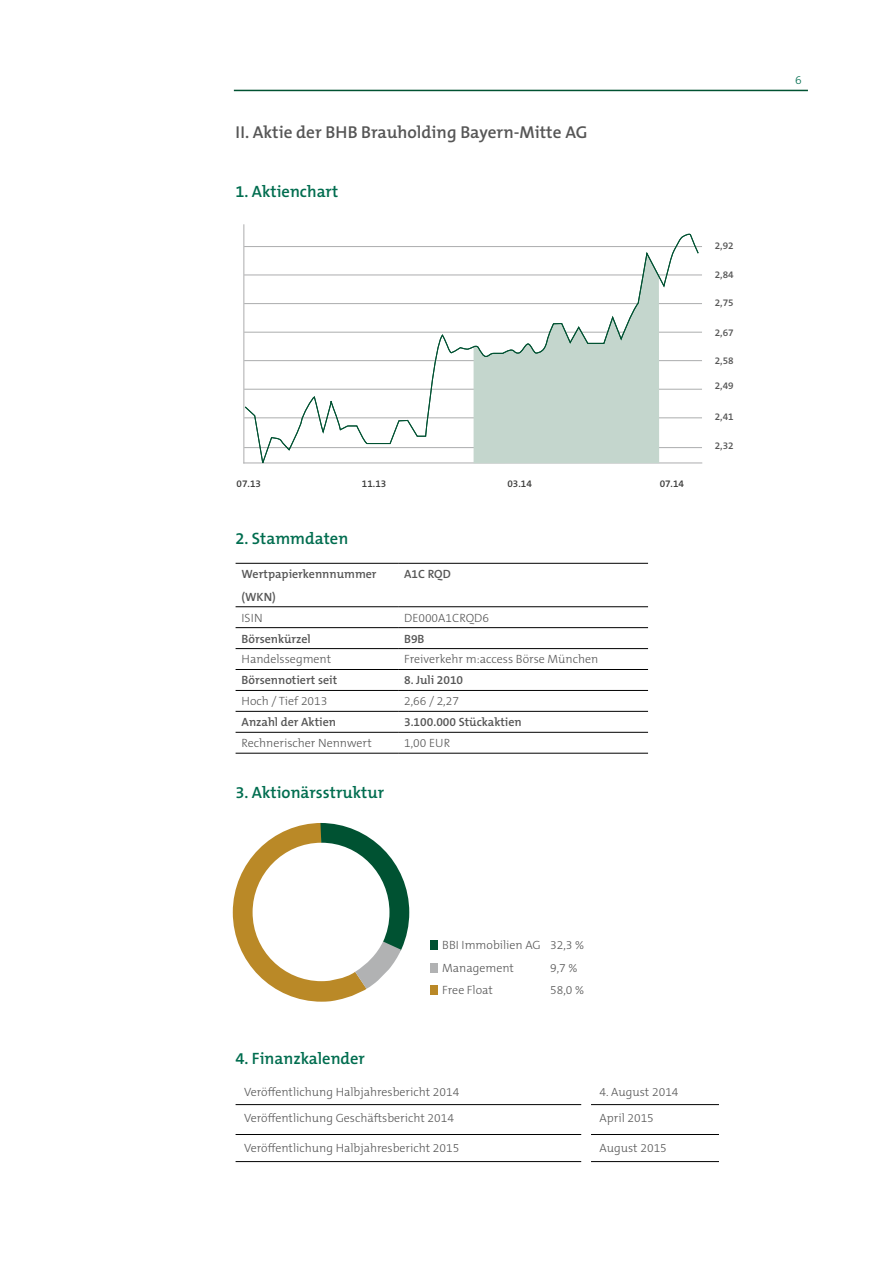
<style>
.page{position:relative;width:893px;height:1263px;background:#fff}
.page>*{position:absolute;margin:0;border:0;box-sizing:border-box;transform-origin:0 0}
.t1{font:600 17.25px "The Mix B6";color:#565656}
.t2{font:600 16.5px "The Mix B6";color:#006d4f}
.t3{font:300 12px/23px "The Mix B3";color:#565656}
.t4{font:600 12px/22.5px "The Mix B6";color:#565656}
.t5{font:300 12px "The Mix B3";color:#006d4f}
.t6{font:600 10.05px "The Mix B6";color:#565656}
.t7{font:600 10.05px "The Mix B6";color:#3b3b3a}
</style>
<div class="page">
<hr style="left:234px;top:90px;width:574px;height:1px;background:#005232">
<hr style="left:398px;top:690px;width:250px;height:1px;background:#000">
<hr style="left:398px;top:711px;width:250px;height:1px;background:#000">
<hr style="left:236px;top:563px;width:162px;height:1px;background:#000">
<hr style="left:398px;top:563px;width:250px;height:1px;background:#000">
<hr style="left:236px;top:606px;width:162px;height:1px;background:#000">
<hr style="left:398px;top:606px;width:250px;height:1px;background:#000">
<hr style="left:236px;top:627px;width:162px;height:1px;background:#000">
<hr style="left:398px;top:627px;width:250px;height:1px;background:#000">
<hr style="left:236px;top:648px;width:162px;height:1px;background:#000">
<hr style="left:398px;top:648px;width:250px;height:1px;background:#000">
<hr style="left:236px;top:669px;width:162px;height:1px;background:#000">
<hr style="left:398px;top:669px;width:250px;height:1px;background:#000">
<hr style="left:236px;top:690px;width:162px;height:1px;background:#000">
<hr style="left:236px;top:711px;width:162px;height:1px;background:#000">
<hr style="left:236px;top:732px;width:162px;height:1px;background:#000">
<hr style="left:398px;top:732px;width:250px;height:1px;background:#000">
<hr style="left:236px;top:753px;width:162px;height:1px;background:#000">
<hr style="left:398px;top:753px;width:250px;height:1px;background:#000">
<hr style="left:236px;top:1104px;width:345px;height:1px;background:#000">
<hr style="left:591px;top:1104px;width:128px;height:1px;background:#000">
<hr style="left:236px;top:1134px;width:345px;height:1px;background:#000">
<hr style="left:591px;top:1134px;width:128px;height:1px;background:#000">
<hr style="left:236px;top:1161px;width:345px;height:1px;background:#000">
<hr style="left:591px;top:1161px;width:128px;height:1px;background:#000">
<svg style="left:233px;top:823px;width:176px;height:179px"></svg>
<div style="left:430px;top:940px;width:7px;height:10px;background:#005232"></div>
<div style="left:430px;top:963px;width:7px;height:10px;background:#b1b2b3"></div>
<div style="left:430px;top:985px;width:7px;height:10px;background:#ba8927"></div>
<hr style="left:243px;top:224px;width:1px;height:239px;background:#b1b2b3">
<hr style="left:244px;top:360px;width:458px;height:1px;background:#b1b2b3">
<hr style="left:244px;top:274px;width:458px;height:1px;background:#b1b2b3">
<hr style="left:244px;top:246px;width:458px;height:1px;background:#b1b2b3">
<hr style="left:244px;top:389px;width:458px;height:1px;background:#b1b2b3">
<hr style="left:244px;top:303px;width:458px;height:1px;background:#b1b2b3">
<hr style="left:244px;top:417px;width:458px;height:1px;background:#b1b2b3">
<hr style="left:244px;top:332px;width:458px;height:1px;background:#b1b2b3">
<hr style="left:243px;top:462px;width:459px;height:1px;background:#b1b2b3">
<hr style="left:244px;top:447px;width:458px;height:1px;background:#b1b2b3">
<svg style="left:244px;top:233px;width:455px;height:231px"></svg>
<h1 class="t1" style="left:236px;top:123px;width:353px">II. Aktie der BHB Brauholding Bayern-Mitte AG</h1>
<h2 class="t2" style="left:236px;top:183px;width:104px">1. Aktienchart</h2>
<p class="t7" style="left:237px;top:478px;width:26px">07.13</p>
<p class="t7" style="left:362px;top:478px;width:26px">11.13</p>
<p class="t7" style="left:507px;top:478px;width:26px">03.14</p>
<p class="t7" style="left:660px;top:478px;width:26px">07.14</p>
<h2 class="t2" style="left:236px;top:530px;width:114px">2. Stammdaten</h2>
<p class="t4" style="left:242px;top:563px;width:137px">Wertpapierkennnummer (WKN)</p>
<p class="t4" style="left:404px;top:563px;width:48px">A1C RQD</p>
<p class="t3" style="left:242px;top:607px;width:22px">ISIN</p>
<p class="t3" style="left:404px;top:607px;width:87px">DE000A1CRQD6</p>
<p class="t4" style="left:242px;top:628px;width:71px">Börsenkürzel</p>
<p class="t4" style="left:404px;top:628px;width:22px">B9B</p>
<p class="t3" style="left:242px;top:648px;width:91px">Handelssegment</p>
<p class="t3" style="left:404px;top:648px;width:196px">Freiverkehr m:access Börse München</p>
<p class="t4" style="left:242px;top:669px;width:97px">Börsennotiert seit</p>
<p class="t4" style="left:404px;top:669px;width:61px">8. Juli 2010</p>
<p class="t3" style="left:242px;top:690px;width:87px">Hoch / Tief 2013</p>
<p class="t3" style="left:404px;top:690px;width:56px">2,66 / 2,27</p>
<p class="t4" style="left:242px;top:711px;width:96px">Anzahl der Aktien</p>
<p class="t4" style="left:404px;top:711px;width:119px">3.100.000 Stückaktien</p>
<p class="t3" style="left:242px;top:732px;width:132px">Rechnerischer Nennwert</p>
<p class="t3" style="left:404px;top:732px;width:48px">1,00 EUR</p>
<h2 class="t2" style="left:236px;top:784px;width:150px">3. Aktionärsstruktur</h2>
<p class="t6" style="left:715px;top:240px;width:20px">2,92</p>
<p class="t6" style="left:715px;top:269px;width:20px">2,84</p>
<p class="t6" style="left:715px;top:298px;width:20px">2,75</p>
<p class="t6" style="left:715px;top:327px;width:20px">2,67</p>
<p class="t6" style="left:715px;top:355px;width:20px">2,58</p>
<p class="t6" style="left:715px;top:380px;width:20px">2,49</p>
<p class="t6" style="left:715px;top:411px;width:20px">2,41</p>
<p class="t6" style="left:715px;top:441px;width:20px">2,32</p>
<p class="t3" style="left:442px;top:934px;width:143px">BBI Immobilien AG 32,3 %<br>Management</p>
<p class="t3" style="left:550px;top:956px;width:29px">9,7 %</p>
<p class="t3" style="left:442px;top:979px;width:52px">Free Float</p>
<p class="t3" style="left:550px;top:979px;width:35px">58,0 %</p>
<h2 class="t2" style="left:236px;top:1050px;width:131px">4. Finanzkalender</h2>
<p class="t3" style="left:244px;top:1081px;width:217px">Veröffentlichung Halbjahresbericht 2014</p>
<p class="t3" style="left:599px;top:1081px;width:81px">4. August 2014</p>
<p class="t3" style="left:244px;top:1107px;width:211px">Veröffentlichung Geschäftsbericht 2014</p>
<p class="t3" style="left:599px;top:1107px;width:56px">April 2015</p>
<p class="t3" style="left:244px;top:1137px;width:217px">Veröffentlichung Halbjahresbericht 2015</p>
<p class="t3" style="left:599px;top:1137px;width:69px">August 2015</p>
<p class="t5" style="left:795px;top:73px;width:8px">6</p>
</div>
